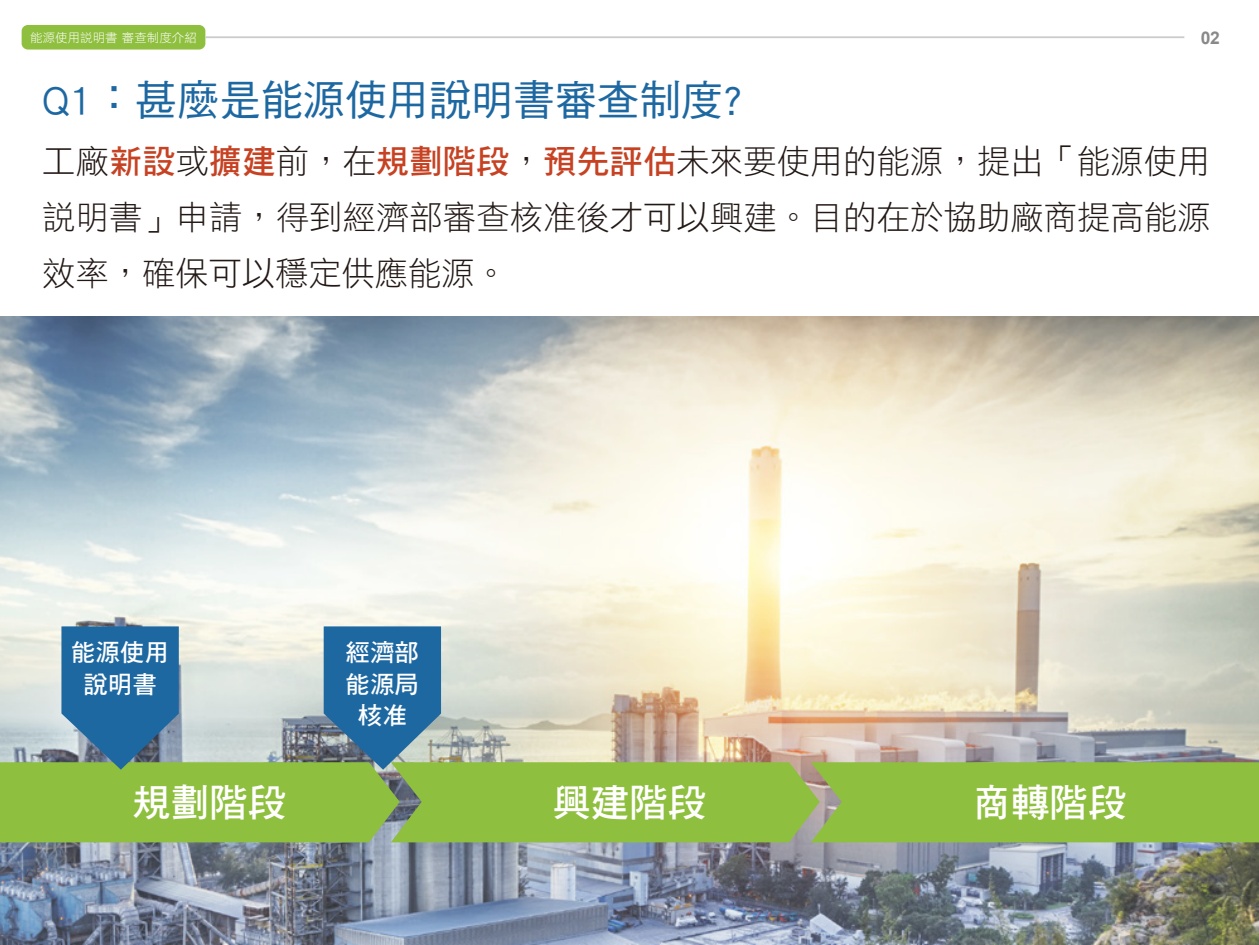
<style>
.page{position:relative;width:1259px;height:945px;background:#fff}
.page>*{position:absolute;margin:0;border:0;box-sizing:border-box;transform-origin:0 0}
.t1{font:42px "DF Hei Std W5";color:#1e68a2}
.t2{font:38.5px "DF Hei Std W7";color:#fff}
.t3{font:33.25px/56px "DF Hei Std W3";letter-spacing:.005em;color:#221815;text-align:justify}
.t4{font:24.5px/31.5px "DF Hei Std W7";color:#fff;text-align:center}
.t5{font:700 17.5px "Arial";color:#898989}
.t6{font:12.25px "DF Hei Std W3";color:#fff}
.s1{font-family:"DF Hei Std W7";color:#c64223}
</style>
<div class="page">
<div style="left:22px;top:25px;width:183px;height:25px;background:#8fbf3e;border-radius:6px"></div>
<hr style="left:205px;top:36px;width:979px;height:2px;background:#c9caca">
<img style="left:0;top:317px;width:1259px;height:628px">
<svg style="left:0;top:626px;width:1259px;height:216px;background:#a9bf8f"></svg>
<p class="t6" style="left:30px;top:31px;width:168px">能源使用說明書 審查制度介紹</p>
<p class="t5" style="left:1201px;top:25px;width:21px">02</p>
<p class="t1" style="left:42px;top:78px;width:702px">Q1：甚麼是能源使用說明書審查制度?</p>
<p class="t3" style="left:42px;top:132px;width:1170px">工廠<span class="s1">新設</span>或<span class="s1">擴建</span>前，在<span class="s1">規劃階段</span>，<span class="s1">預先評估</span>未來要使用的能源，提出「能源使用說明書」申請，得到經濟部審查核准後才可以興建。目的在於協助廠商提高能源效率，確保可以穩定供應能源。</p>
<p class="t4" style="left:71px;top:636px;width:99px">能源使用說明書</p>
<p class="t4" style="left:346px;top:636px;width:75px">經濟部能源局核准</p>
<p class="t2" style="left:132px;top:781px;width:156px">規劃階段</p>
<p class="t2" style="left:552px;top:781px;width:155px">興建階段</p>
<p class="t2" style="left:972px;top:781px;width:155px">商轉階段</p>
</div>
